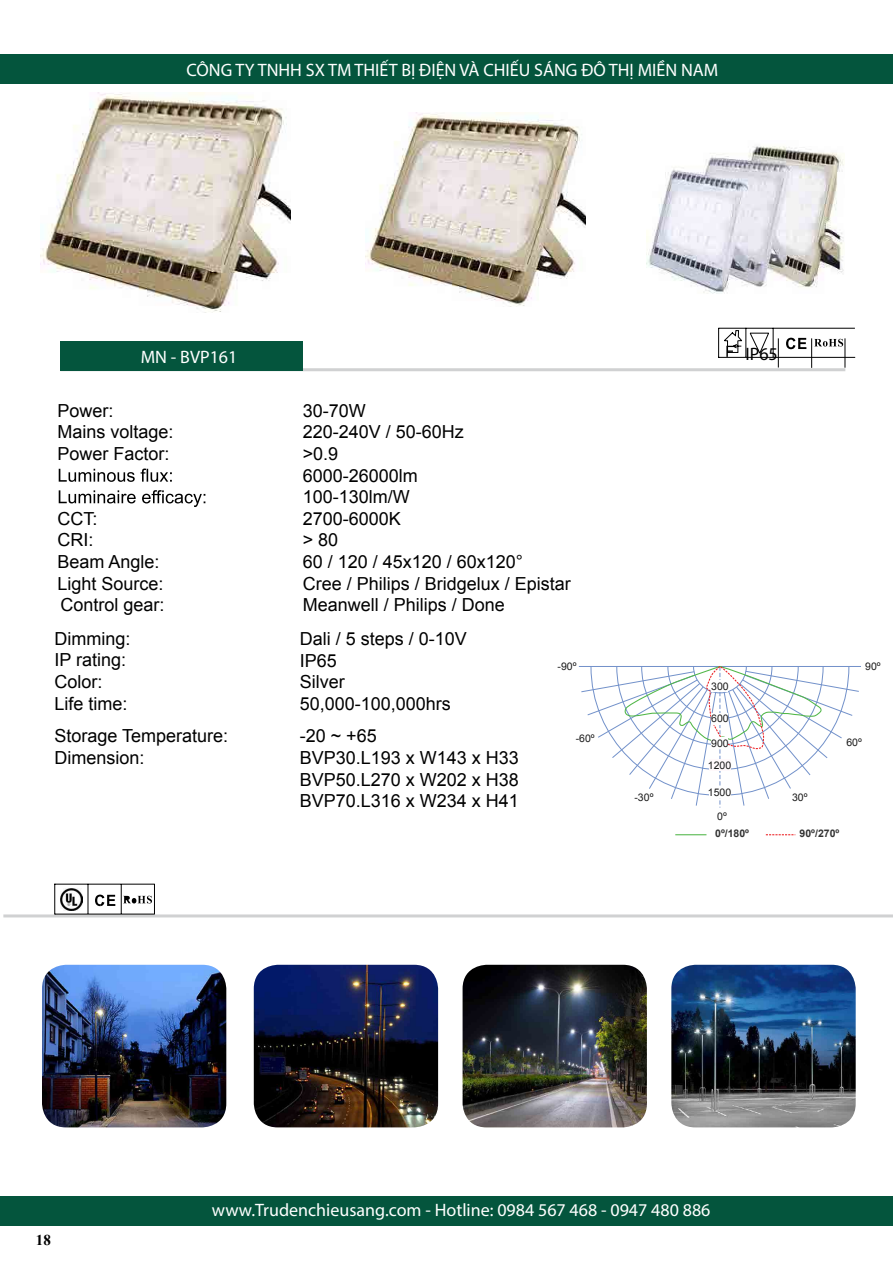
<style>
.page{position:relative;width:893px;height:1263px;background:#fff}
.page>*{position:absolute;margin:0;border:0;box-sizing:border-box;transform-origin:0 0}
.t1{font:18px/21.6px "Arial";color:#000}
.t2{font:18px "Myriad Pro";color:#fff}
.t3{font:18px "Myriad Pro";color:#000}
.t4{font:700 15px "Times New Roman";color:#000}
.t5{font:10.5px/21.8px "Arial";color:#1a1a1a;text-align:center}
.t6{font:700 10.5px "Arial";color:#333}
</style>
<div class="page">
<div style="left:1px;top:1196px;width:892px;height:30px;background:#04553d"></div>
<hr style="left:60px;top:368px;width:785px;height:3px;background:#d0d1d2">
<hr style="left:3px;top:914px;width:890px;height:3px;background:#d0d1d2">
<hr style="left:811px;top:338px;width:1px;height:30px;background:#000">
<hr style="left:845px;top:338px;width:1px;height:30px;background:#000">
<svg style="left:718px;top:327px;width:138px;height:40px"></svg>
<hr style="left:54px;top:884px;width:100px;height:1px;background:#000">
<hr style="left:154px;top:884px;width:1px;height:30px;background:#000">
<hr style="left:54px;top:884px;width:1px;height:30px;background:#000">
<hr style="left:55px;top:914px;width:100px;height:1px;background:#000">
<hr style="left:88px;top:884px;width:1px;height:30px;background:#000">
<hr style="left:121px;top:884px;width:1px;height:30px;background:#000">
<svg style="left:60px;top:895px;width:23px;height:16px"></svg>
<img style="left:61px;top:888px;width:21px;height:22px">
<div style="left:0;top:55px;width:893px;height:29px;background:#04553d"></div>
<img style="left:671px;top:965px;width:185px;height:162px">
<img style="left:463px;top:965px;width:184px;height:162px">
<img style="left:254px;top:965px;width:184px;height:162px">
<img style="left:42px;top:965px;width:184px;height:162px">
<div style="left:60px;top:342px;width:243px;height:29px;background:#04553d"></div>
<svg style="left:59px;top:468px;width:113px;height:14px"></svg>
<svg style="left:59px;top:490px;width:146px;height:17px"></svg>
<hr style="left:579px;top:666px;width:282px;height:1px;background:#7291ca">
<svg style="left:581px;top:666px;width:278px;height:141px"></svg>
<hr style="left:675px;top:834px;width:31px;height:1px;background:#51b748">
<svg style="left:766px;top:834px;width:29px;height:1px"></svg>
<div style="left:712px;top:680px;width:16px;height:12px;background:#fff"></div>
<div style="left:712px;top:713px;width:16px;height:11px;background:#fff"></div>
<div style="left:712px;top:737px;width:16px;height:12px;background:#fff"></div>
<div style="left:709px;top:759px;width:22px;height:12px;background:#fff9fb"></div>
<div style="left:709px;top:786px;width:22px;height:12px;background:#fff"></div>
<img style="left:646px;top:146px;width:198px;height:148px">
<img style="left:40px;top:92px;width:250px;height:221px">
<img style="left:365px;top:112px;width:221px;height:195px">
<svg style="left:123px;top:896px;width:29px;height:7px"></svg>
<svg style="left:95px;top:894px;width:20px;height:12px"></svg>
<p class="t2" style="left:186px;top:59px;width:533px">CÔNG TY TNHH SX TM THIẾT BỊ ĐIỆN VÀ CHIẾU SÁNG ĐÔ THỊ MIỀN NAM</p>
<p class="t2" style="left:141px;top:345px;width:98px">MN - BVP161</p>
<p class="t3" style="left:745px;top:342px;width:34px">IP65</p>
<p class="t1" style="left:57px;top:400px;width:118px">Power:<br>Mains voltage:<br>Power Factor:</p>
<p class="t1" style="left:57px;top:508px;width:109px">CCT:<br>CRI:<br>Beam Angle:<br>Light Source:<br>Control gear:</p>
<p class="t1" style="left:54px;top:628px;width:77px">Dimming:<br>IP rating:<br>Color:<br>Life time:</p>
<p class="t1" style="left:54px;top:725px;width:175px">Storage Temperature:<br>Dimension:</p>
<p class="t1" style="left:303px;top:400px;width:270px">30-70W<br>220-240V / 50-60Hz<br>&gt;0.9<br>6000-26000lm<br>100-130lm/W<br>2700-6000K<br>&gt; 80<br>60 / 120 / 45x120 / 60x120°<br>Cree / Philips / Bridgelux / Epistar<br>Meanwell / Philips / Done</p>
<p class="t1" style="left:300px;top:628px;width:169px">Dali / 5 steps / 0-10V<br>IP65<br>Silver<br>50,000-100,000hrs</p>
<p class="t1" style="left:300px;top:725px;width:221px">-20 ~ +65<br>BVP30.L193 x W143 x H33<br>BVP50.L270 x W202 x H38<br>BVP70.L316 x W234 x H41</p>
<p class="t5" style="left:558px;top:655px;width:21px">-90º</p>
<p class="t5" style="left:576px;top:728px;width:21px">-60º</p>
<p class="t5" style="left:634px;top:786px;width:21px">-30º</p>
<p class="t5" style="left:711px;top:675px;width:19px">300</p>
<p class="t5" style="left:711px;top:708px;width:19px">600</p>
<p class="t5" style="left:708px;top:732px;width:25px">900<br>1200</p>
<p class="t5" style="left:708px;top:782px;width:25px">1500</p>
<p class="t5" style="left:717px;top:806px;width:11px">0º</p>
<p class="t5" style="left:792px;top:786px;width:17px">30º</p>
<p class="t5" style="left:865px;top:655px;width:17px">90º</p>
<p class="t5" style="left:846px;top:731px;width:17px">60º</p>
<p class="t6" style="left:715px;top:826px;width:35px">0º/180º</p>
<p class="t6" style="left:800px;top:826px;width:41px">90º/270º</p>
<p class="t4" style="left:36px;top:1230px;width:16px">18</p>
<p class="t2" style="left:212px;top:1199px;width:500px">www.Trudenchieusang.com - Hotline: 0984 567 468 - 0947 480 886</p>
</div>
